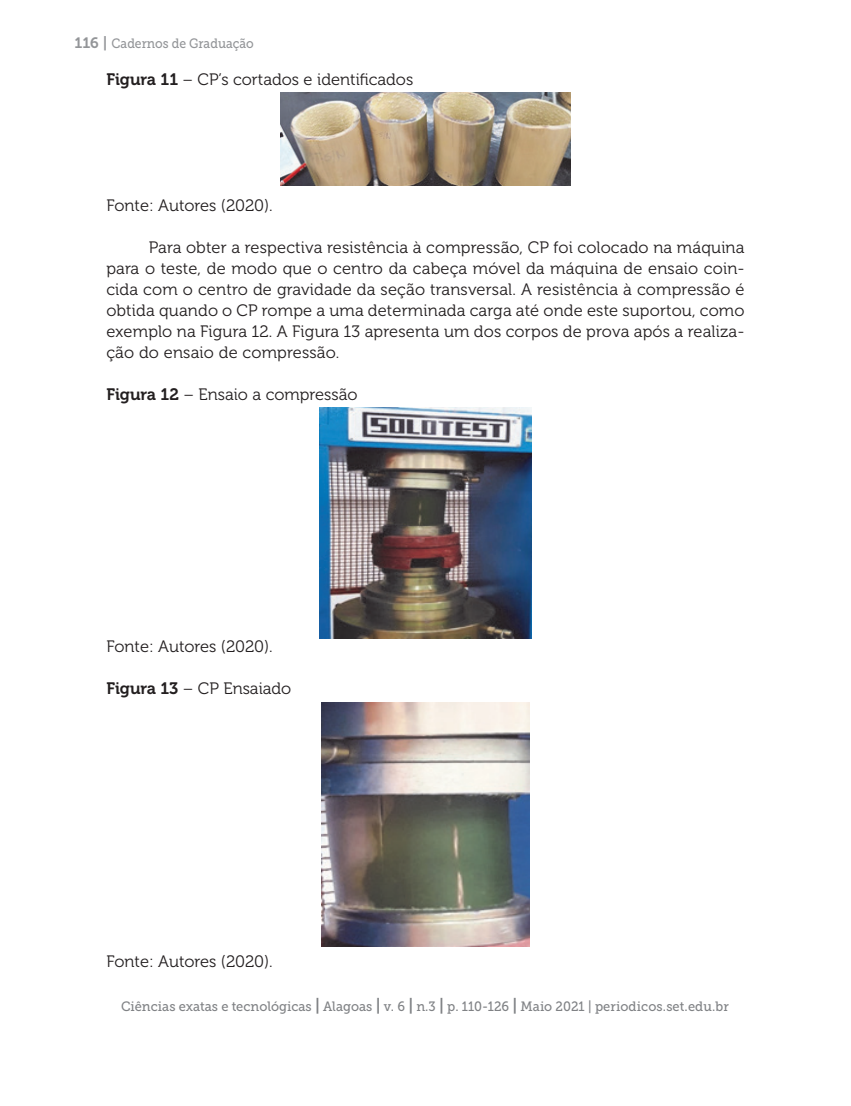
<style>
.page{position:relative;width:851px;height:1106px;background:#fff}
.page>*{position:absolute;margin:0;border:0;box-sizing:border-box;transform-origin:0 0}
.t1{font:16.5px/21px "Museo 300";color:#231f20;text-align:justify}
.t2{font:13.5px "Museo Slab 500";color:#808285;scale:.95 1}
.t3{font:13.5px "Museo Slab 500";color:#939598;scale:.9 1}
.s1{font-family:"Museo 700";font-size:15px}
.s2{font-family:"Museo 700"}
.s3{font-family:"Museo 700";font-size:16.5px}
</style>
<div class="page">
<img style="left:280px;top:92px;width:290px;height:93px">
<img style="left:319px;top:407px;width:212px;height:231px">
<img style="left:322px;top:702px;width:207px;height:244px">
<p class="t3" style="left:74px;top:36px;width:201px"><span class="s1">116 |</span> Cadernos de Graduação</p>
<p class="t1" style="left:106px;top:69px;width:308px"><span class="s2">Figura 11</span> – CP’s cortados e identificados</p>
<p class="t1" style="left:106px;top:195px;width:168px">Fonte: Autores (2020).</p>
<p class="t1" style="left:106px;top:237px;width:639px;text-indent:43px">Para obter a respectiva resistência à compressão, CP foi colocado na máquina para o teste, de modo que o centro da cabeça móvel da máquina de ensaio coin&shy;cida com o centro de gravidade da seção transversal. A resistência à compressão é obtida quando o CP rompe a uma determinada carga até onde este suportou, como exemplo na Figura 12. A Figura 13 apresenta um dos corpos de prova após a realiza&shy;ção do ensaio de compressão.</p>
<p class="t1" style="left:106px;top:384px;width:253px"><span class="s2">Figura 12</span> – Ensaio a compressão</p>
<p class="t1" style="left:106px;top:636px;width:168px">Fonte: Autores (2020).</p>
<p class="t1" style="left:106px;top:678px;width:186px"><span class="s2">Figura 13</span> – CP Ensaiado</p>
<p class="t1" style="left:106px;top:951px;width:168px">Fonte: Autores (2020).</p>
<p class="t2" style="left:121px;top:999px;width:641px">Ciências exatas e tecnológicas <span class="s3">|</span> Alagoas <span class="s3">|</span> v. 6 <span class="s3">|</span> n.3 <span class="s3">|</span> p. 110-126 <span class="s3">|</span> Maio 2021 | periodicos.set.edu.br</p>
</div>
